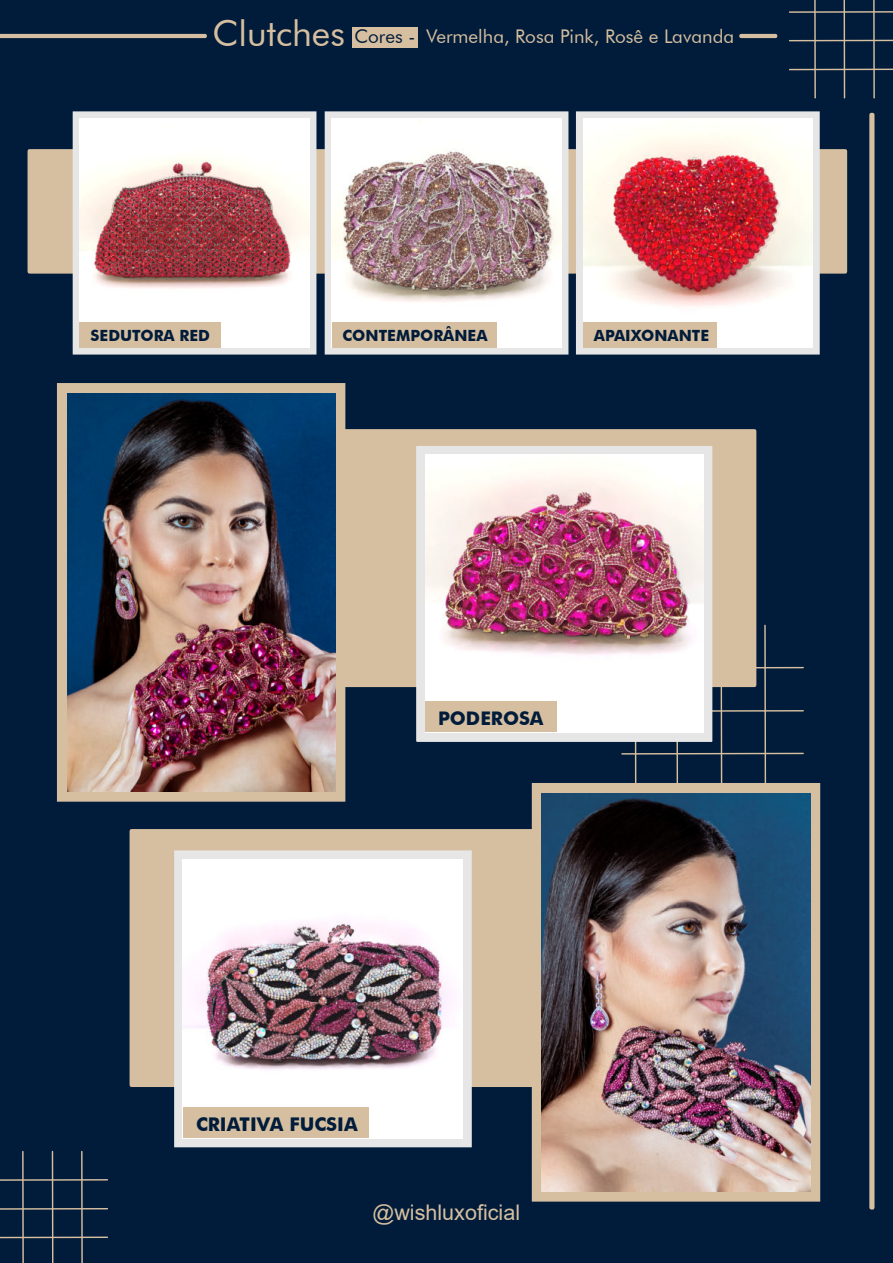
<style>
.page{position:relative;width:893px;height:1263px;background:#011c3a}
.page>*{position:absolute;margin:0;border:0;box-sizing:border-box;transform-origin:0 0}
.t1{font:21.6px "Arial";color:#d6bfa0}
.t2{font:18.9px "Futura BT";color:#d6bfa0}
.t3{font:700 18.9px "Futura BT";color:#011c3a}
.t4{font:700 18.75px "Futura BT";color:#011c3a}
.t5{font:700 15.45px "Futura BT";color:#011c3a}
.s1{font-size:35.7px}
.s2{color:#011c3a}
</style>
<div class="page">
<hr style="left:814px;top:0;width:2px;height:98px;background:#d6bfa0">
<hr style="left:843px;top:0;width:2px;height:98px;background:#d6bfa0">
<hr style="left:873px;top:0;width:2px;height:98px;background:#d6bfa0">
<hr style="left:789px;top:69px;width:104px;height:1px;background:#d6bfa0">
<hr style="left:789px;top:40px;width:104px;height:1px;background:#d6bfa0">
<hr style="left:789px;top:11px;width:104px;height:2px;background:#d6bfa0">
<hr style="left:81px;top:1151px;width:2px;height:112px;background:#d6bfa0">
<hr style="left:52px;top:1151px;width:1px;height:112px;background:#d6bfa0">
<hr style="left:22px;top:1151px;width:2px;height:112px;background:#d6bfa0">
<hr style="left:0;top:1179px;width:107px;height:2px;background:#d6bfa0">
<hr style="left:0;top:1208px;width:107px;height:2px;background:#d6bfa0">
<hr style="left:0;top:1236px;width:107px;height:2px;background:#d6bfa0">
<svg style="left:0;top:34px;width:207px;height:4px"></svg>
<svg style="left:869px;top:113px;width:5px;height:1096px;background:#c6b398"></svg>
<div style="left:28px;top:149px;width:819px;height:125px;background:#d6bfa0;border:4px solid #d6bfa0"></div>
<hr style="left:764px;top:625px;width:2px;height:182px;background:#d6bfa0">
<hr style="left:720px;top:625px;width:2px;height:182px;background:#d6bfa0">
<hr style="left:676px;top:625px;width:2px;height:182px;background:#d6bfa0">
<hr style="left:635px;top:625px;width:1px;height:182px;background:#d6bfa0">
<hr style="left:622px;top:667px;width:181px;height:2px;background:#d6bfa0">
<hr style="left:622px;top:710px;width:181px;height:2px;background:#d6bfa0">
<hr style="left:622px;top:753px;width:181px;height:1px;background:#d6bfa0">
<hr style="left:739px;top:34px;width:38px;height:4px;background:#d6bfa0">
<div style="left:352px;top:27px;width:65px;height:21px;background:#d6bfa0"></div>
<div style="left:73px;top:111px;width:243px;height:244px;border:14px solid #e6e6e6"></div>
<img style="left:80px;top:119px;width:229px;height:228px">
<div style="left:80px;top:322px;width:141px;height:25px;background:#d6bfa0"></div>
<div style="left:576px;top:111px;width:244px;height:244px;border:14px solid #e6e6e6"></div>
<img style="left:583px;top:119px;width:229px;height:228px">
<div style="left:583px;top:322px;width:134px;height:25px;background:#d6bfa0"></div>
<div style="left:325px;top:111px;width:243px;height:244px;border:14px solid #e6e6e6"></div>
<img style="left:332px;top:119px;width:229px;height:228px">
<div style="left:332px;top:322px;width:164px;height:25px;background:#d6bfa0"></div>
<div style="left:323px;top:429px;width:433px;height:258px;background:#d6bfa0;border:4px solid #d6bfa0"></div>
<div style="left:57px;top:383px;width:288px;height:419px;border:20px solid #d6bfa0"></div>
<img style="left:67px;top:393px;width:268px;height:398px">
<div style="left:416px;top:446px;width:296px;height:295px;border:18px solid #e6e6e6"></div>
<img style="left:425px;top:455px;width:278px;height:277px">
<div style="left:425px;top:701px;width:131px;height:31px;background:#d6bfa0"></div>
<div style="left:130px;top:829px;width:433px;height:258px;background:#d6bfa0;border:4px solid #d6bfa0"></div>
<div style="left:532px;top:783px;width:288px;height:418px;border:20px solid #d6bfa0"></div>
<img style="left:542px;top:793px;width:268px;height:398px">
<div style="left:174px;top:850px;width:298px;height:297px;border:18px solid #e6e6e6"></div>
<img style="left:183px;top:859px;width:280px;height:279px">
<div style="left:183px;top:1107px;width:186px;height:31px;background:#d6bfa0"></div>
<p class="t2" style="left:213px;top:25px;width:523px"><span class="s1">Clutches</span> <span class="s2">Cores -</span> Vermelha, Rosa Pink, Rosê e Lavanda</p>
<p class="t5" style="left:91px;top:327px;width:121px">SEDUTORA RED</p>
<p class="t5" style="left:343px;top:327px;width:146px">CONTEMPORÂNEA</p>
<p class="t5" style="left:594px;top:327px;width:117px">APAIXONANTE</p>
<p class="t4" style="left:438px;top:708px;width:113px">MAGNÍFICA</p>
<p class="t4" style="left:438px;top:707px;width:107px">PODEROSA</p>
<p class="t3" style="left:196px;top:1113px;width:163px">CRIATIVA FUCSIA</p>
<p class="t1" style="left:373px;top:1198px;width:149px">@wishluxoficial</p>
</div>
